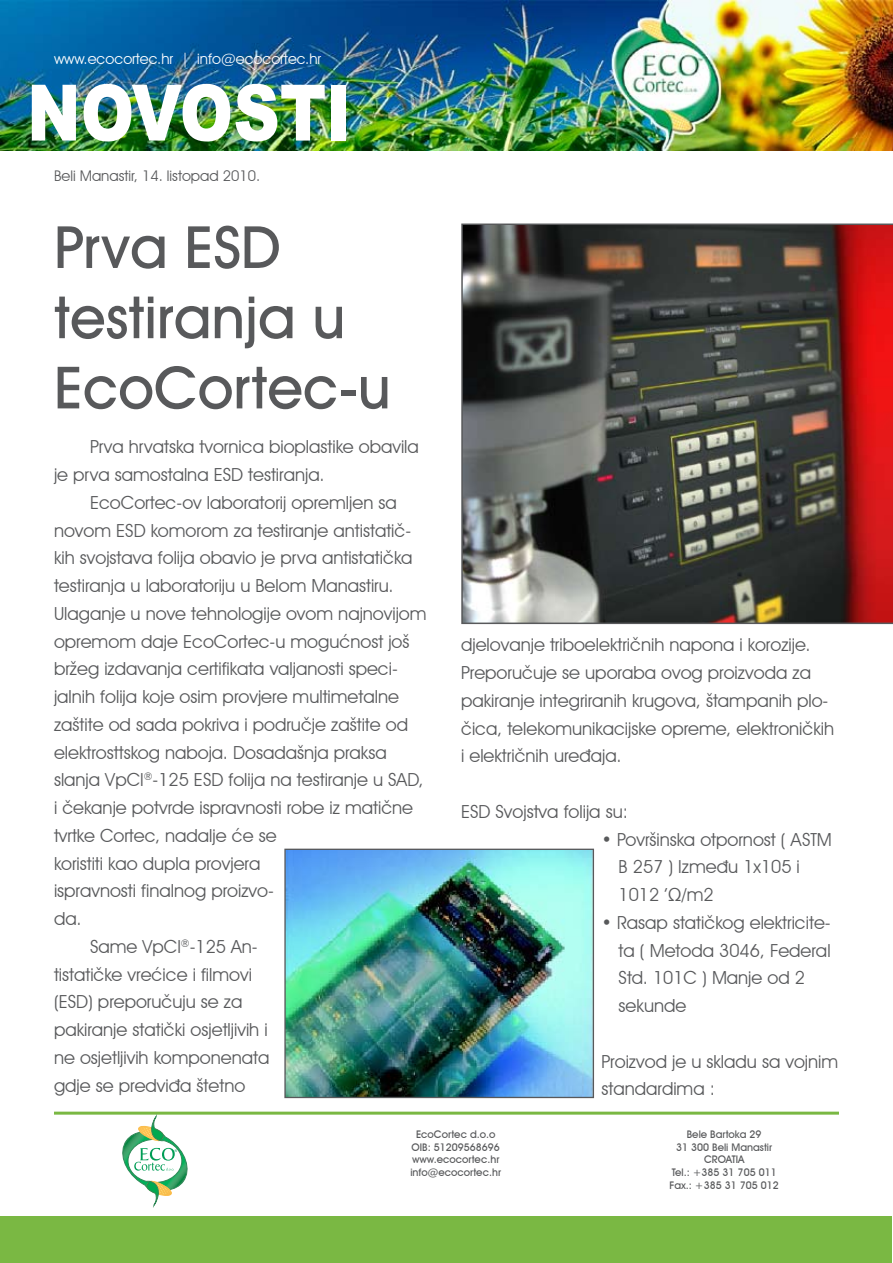
<style>
.page{position:relative;width:893px;height:1263px;background:#fff}
.page>*{position:absolute;margin:0;border:0;box-sizing:border-box;transform-origin:0 0}
.t1{font:900 78px "Arial";color:#fff;scale:.83 1}
.t2{font:500 58.5px/70.2px "Avant Garde IT Cby BT";color:#58595b}
.t3{font:18px/27.8px "Avant Garde IT Cby BT";color:#58595b}
.t4{font:14.7px "Avant Garde IT Cby BT";color:#fff}
.t5{font:14.7px "Avant Garde IT Cby BT";color:#58595b}
.t6{font:500 10.5px/12.6px "Avant Garde IT Cby BT";color:#58595b}
</style>
<div class="page">
<img style="left:0;top:0;width:893px;height:150px">
<div style="left:0;top:1217px;width:891px;height:46px;background:#7ab843"></div>
<hr style="left:54px;top:1112px;width:785px;height:3px;background:#7ab843">
<svg style="left:122px;top:1115px;width:66px;height:92px"></svg>
<img style="left:461px;top:224px;width:432px;height:400px">
<img style="left:286px;top:851px;width:306px;height:245px">
<div style="left:284px;top:849px;width:310px;height:249px;border:1px solid #58595b"></div>
<p class="t4" style="left:54px;top:50px;width:269px">www.ecocortec.hr | info@ecocortec.hr</p>
<h1 class="t1" style="left:27px;top:56px;width:392px">NOVOSTI</h1>
<p class="t5" style="left:54px;top:167px;width:208px">Beli Manastir, 14. listopad 2010.</p>
<h2 class="t2" style="left:54px;top:212px;width:338px">Prva ESD testiranja u<br>EcoCortec-u</h2>
<p class="t3" style="left:54px;top:433px;width:366px;text-indent:36px">Prva hrvatska tvornica bioplastike obavila je prva samostalna ESD testiranja.</p>
<p class="t3" style="left:90px;top:488px;width:308px">EcoCortec-ov laboratorij opremljen sa</p>
<p class="t3" style="left:54px;top:516px;width:359px">novom ESD komorom za testiranje antistatič-</p>
<p class="t3" style="left:54px;top:544px;width:360px">kih svojstava folija obavio je prva antistatička</p>
<p class="t3" style="left:54px;top:572px;width:341px">testiranja u laboratoriju u Belom Manastiru.</p>
<p class="t3" style="left:54px;top:599px;width:374px">Ulaganje u nove tehnologije ovom najnovijom</p>
<p class="t3" style="left:54px;top:627px;width:357px">opremom daje EcoCortec-u mogućnost još</p>
<p class="t3" style="left:54px;top:655px;width:345px">bržeg izdavanja certifikata valjanosti speci-</p>
<p class="t3" style="left:54px;top:683px;width:346px">jalnih folija koje osim provjere multimetalne</p>
<p class="t3" style="left:54px;top:710px;width:356px">zaštite od sada pokriva i područje zaštite od</p>
<p class="t3" style="left:54px;top:738px;width:334px">elektrosttskog naboja. Dosadašnja praksa</p>
<p class="t3" style="left:54px;top:766px;width:371px">slanja VpCI<sup>®</sup>-125 ESD folija na testiranje u SAD,</p>
<p class="t3" style="left:54px;top:794px;width:361px">i čekanje potvrde ispravnosti robe iz matične</p>
<p class="t3" style="left:54px;top:821px;width:224px">tvrtke Cortec, nadalje će se</p>
<p class="t3" style="left:54px;top:849px;width:208px">koristiti kao dupla provjera</p>
<p class="t3" style="left:54px;top:877px;width:221px">ispravnosti finalnog proizvo-</p>
<p class="t3" style="left:54px;top:905px;width:29px">da.</p>
<p class="t3" style="left:90px;top:932px;width:169px">Same VpCI<sup>®</sup>-125 An-</p>
<p class="t3" style="left:54px;top:960px;width:199px">tistatičke vrećice i filmovi</p>
<p class="t3" style="left:54px;top:988px;width:190px">(ESD) preporučuju se za</p>
<p class="t3" style="left:54px;top:1016px;width:215px">pakiranje statički osjetljivih i</p>
<p class="t3" style="left:54px;top:1043px;width:217px">ne osjetljivih komponenata</p>
<p class="t3" style="left:54px;top:1071px;width:193px">gdje se predviđa štetno</p>
<p class="t3" style="left:461px;top:631px;width:375px">djelovanje triboelektričnih napona i korozije.<br>Preporučuje se uporaba ovog proizvoda za pakiranje integriranih krugova, štampanih plo&shy;čica, telekomunikacijske opreme, elektroničkih i električnih uređaja.</p>
<p class="t3" style="left:461px;top:797px;width:168px">ESD Svojstva folija su:</p>
<p class="t3" style="left:619px;top:825px;width:215px;text-indent:-17px">• Površinska otpornost ( ASTM<br>B 257 ) Između 1x105 i<br>1012 ’Ω/m2</p>
<p class="t3" style="left:619px;top:908px;width:214px;text-indent:-17px">• Rasap statičkog elektricite&shy;ta ( Metoda 3046, Federal<br>Std. 101C ) Manje od 2 sekunde</p>
<p class="t3" style="left:602px;top:1047px;width:238px">Proizvod je u skladu sa vojnim standardima :</p>
<p class="t6" style="left:416px;top:1128px;width:81px">EcoCortec d.o.o</p>
<p class="t6" style="left:687px;top:1128px;width:76px">Bele Bartoka 29</p>
<p class="t6" style="left:412px;top:1140px;width:90px">OIB: 51209568696</p>
<p class="t6" style="left:676px;top:1140px;width:97px">31 300 Beli Manastir</p>
<p class="t6" style="left:412px;top:1153px;width:89px">www.ecocortec.hr</p>
<p class="t6" style="left:704px;top:1153px;width:42px">CROATIA</p>
<p class="t6" style="left:410px;top:1166px;width:92px">info@ecocortec.hr</p>
<p class="t6" style="left:670px;top:1166px;width:111px">Tel.: +385 31 705 011<br>Fax.: +385 31 705 012</p>
</div>
